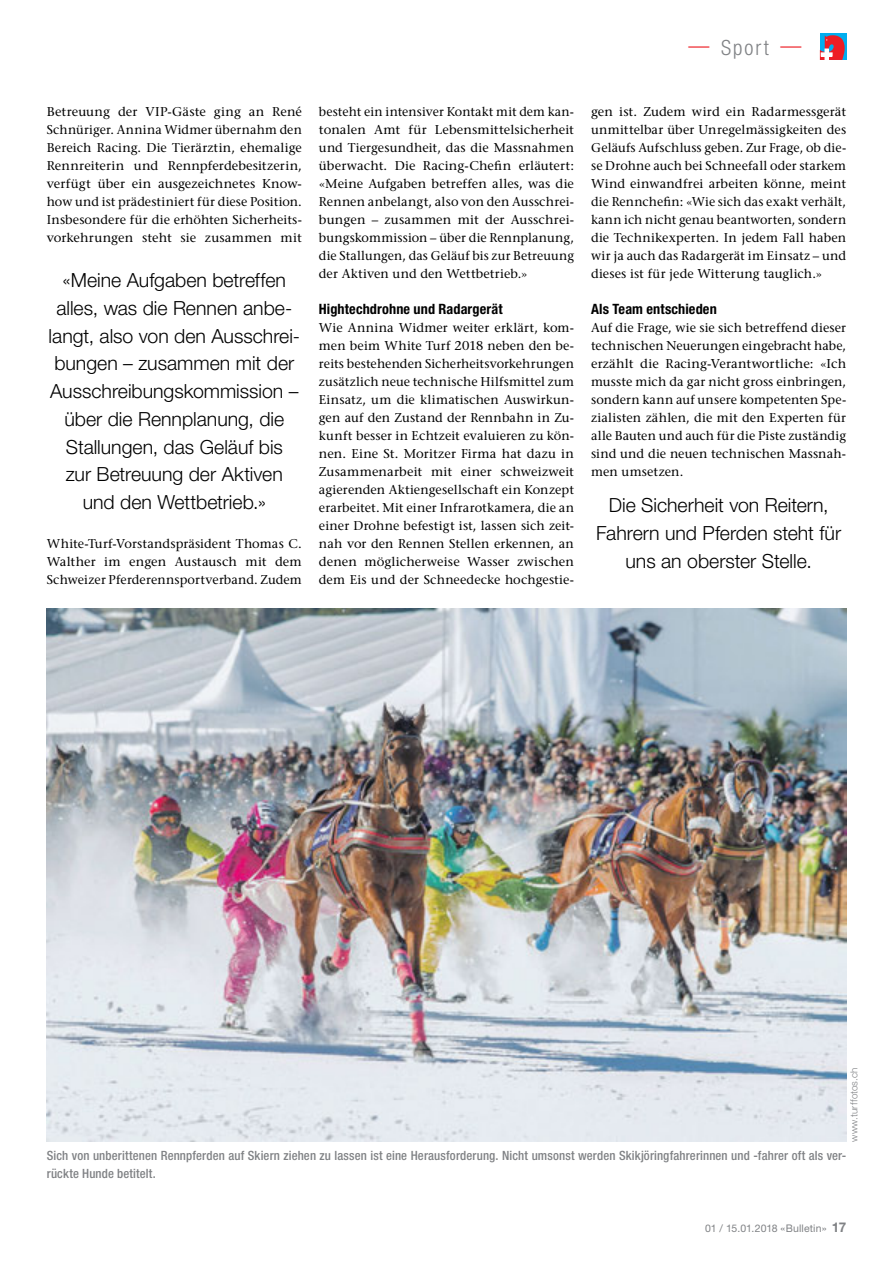
<style>
.page{position:relative;width:893px;height:1263px;background:#fff}
.page>*{position:absolute;margin:0;border:0;box-sizing:border-box;transform-origin:0 0}
.t1{font:300 condensed 21px "Helvetica Neue LT Std";letter-spacing:.1em;color:#808285}
.t2{font:300 19.5px/27.8px "Helvetica Neue LT Std";color:#000;text-align:center}
.t3{font:700 condensed 14.25px "Helvetica Neue LT Std";letter-spacing:.01em;color:#000}
.t4{font:500 12.75px/18px "Stone Serif Std";letter-spacing:.01em;color:#000;text-align:justify}
.t5{font:500 condensed 12.75px/18px "Helvetica Neue LT Std";letter-spacing:.01em;color:#808285}
.t6{font:10.5px "Helvetica Neue LT Std";letter-spacing:.01em;color:#808285}
.t7{font:300 9.75px "Helvetica Neue LT Std";letter-spacing:.02em;color:#808285}
.s1{color:#ed1d24}
.s2{font-weight:700;font-size:13.5px}
</style>
<div class="page">
<div style="left:820px;top:34px;width:26px;height:26px;background:#00aeef"></div>
<svg style="left:820px;top:35px;width:25px;height:25px"></svg>
<img style="left:47px;top:609px;width:799px;height:533px">
<h1 class="t1" style="left:688px;top:35px;width:115px"><span class="s1">—</span> Sport <span class="s1">—</span></h1>
<p class="t4" style="left:47px;top:102px;width:257px">Betreuung der VIP-Gäste ging an René Schnüriger. Annina Widmer übernahm den Bereich Racing. Die Tierärztin, ehemalige Rennreiterin und Rennpferdebesitzerin, verfügt über ein ausgezeichnetes Know&shy;how und ist prädestiniert für diese Position.<br>Insbesondere für die erhöhten Sicherheits&shy;vorkehrungen steht sie zusammen mit</p>
<p class="t2" style="left:49px;top:266px;width:253px">«Meine Aufgaben betreffen alles, was die Rennen anbe&shy;langt, also von den Ausschrei&shy;bungen – zusammen mit der<br>Ausschreibungskommission – über die Rennplanung, die<br>Stallungen, das Geläuf bis<br>zur Betreuung der Aktiven und den Wettbetrieb.»</p>
<p class="t4" style="left:47px;top:534px;width:257px">White-Turf-Vorstandspräsident Thomas C.<br>Walther im engen Austausch mit dem Schweizer Pferderennsportverband. Zudem</p>
<p class="t4" style="left:319px;top:102px;width:257px">besteht ein intensiver Kontakt mit dem kan&shy;tonalen Amt für Lebensmittelsicherheit und Tiergesundheit, das die Massnahmen überwacht. Die Racing-Chefin erläutert: «Meine Aufgaben betreffen alles, was die Rennen anbelangt, also von den Ausschrei&shy;bungen – zusammen mit der Ausschrei&shy;bungskommission – über die Rennplanung, die Stallungen, das Geläuf bis zur Betreuung der Aktiven und den Wettbetrieb.»</p>
<p class="t3" style="left:319px;top:300px;width:185px">Hightechdrohne und Radargerät</p>
<p class="t4" style="left:319px;top:318px;width:257px">Wie Annina Widmer weiter erklärt, kom&shy;men beim White Turf 2018 neben den be&shy;reits bestehenden Sicherheitsvorkehrungen zusätzlich neue technische Hilfsmittel zum Einsatz, um die klimatischen Auswirkun&shy;gen auf den Zustand der Rennbahn in Zu&shy;kunft besser in Echtzeit evaluieren zu kön&shy;nen. Eine St. Moritzer Firma hat dazu in Zusammenarbeit mit einer schweizweit agierenden Aktiengesellschaft ein Konzept erarbeitet. Mit einer Infrarotkamera, die an einer Drohne befestigt ist, lassen sich zeit&shy;nah vor den Rennen Stellen erkennen, an denen möglicherweise Wasser zwischen dem Eis und der Schneedecke hochgestie-</p>
<p class="t4" style="left:591px;top:102px;width:257px">gen ist. Zudem wird ein Radarmessgerät unmittelbar über Unregelmässigkeiten des Geläufs Aufschluss geben. Zur Frage, ob die&shy;se Drohne auch bei Schneefall oder starkem Wind einwandfrei arbeiten könne, meint die Rennchefin: «Wie sich das exakt verhält, kann ich nicht genau beantworten, sondern die Technikexperten. In jedem Fall haben wir ja auch das Radargerät im Einsatz – und dieses ist für jede Witterung tauglich.»</p>
<p class="t3" style="left:591px;top:300px;width:127px">Als Team entschieden</p>
<p class="t4" style="left:591px;top:318px;width:257px">Auf die Frage, wie sie sich betreffend dieser technischen Neuerungen eingebracht habe, erzählt die Racing-Verantwortliche: «Ich musste mich da gar nicht gross einbringen, sondern kann auf unsere kompetenten Spe&shy;zialisten zählen, die mit den Experten für alle Bauten und auch für die Piste zuständig sind und die neuen technischen Massnah&shy;men umsetzen.</p>
<h2 class="t2" style="left:596px;top:491px;width:246px">Die Sicherheit von Reitern,<br>Fahrern und Pferden steht für uns an oberster Stelle.</h2>
<p class="t7" style="left:848px;top:1142px;width:76px;rotate:-90deg">www.turffotos.ch</p>
<p class="t5" style="left:47px;top:1146px;width:801px">Sich von unberittenen Rennpferden auf Skiern ziehen zu lassen ist eine Herausforderung. Nicht umsonst werden Skikjöringfahrerinnen und -fahrer oft als ver&shy;rückte Hunde betitelt.</p>
<p class="t6" style="left:705px;top:1222px;width:143px">01 / 15.01.2018 «Bulletin» <span class="s2">17</span></p>
</div>
